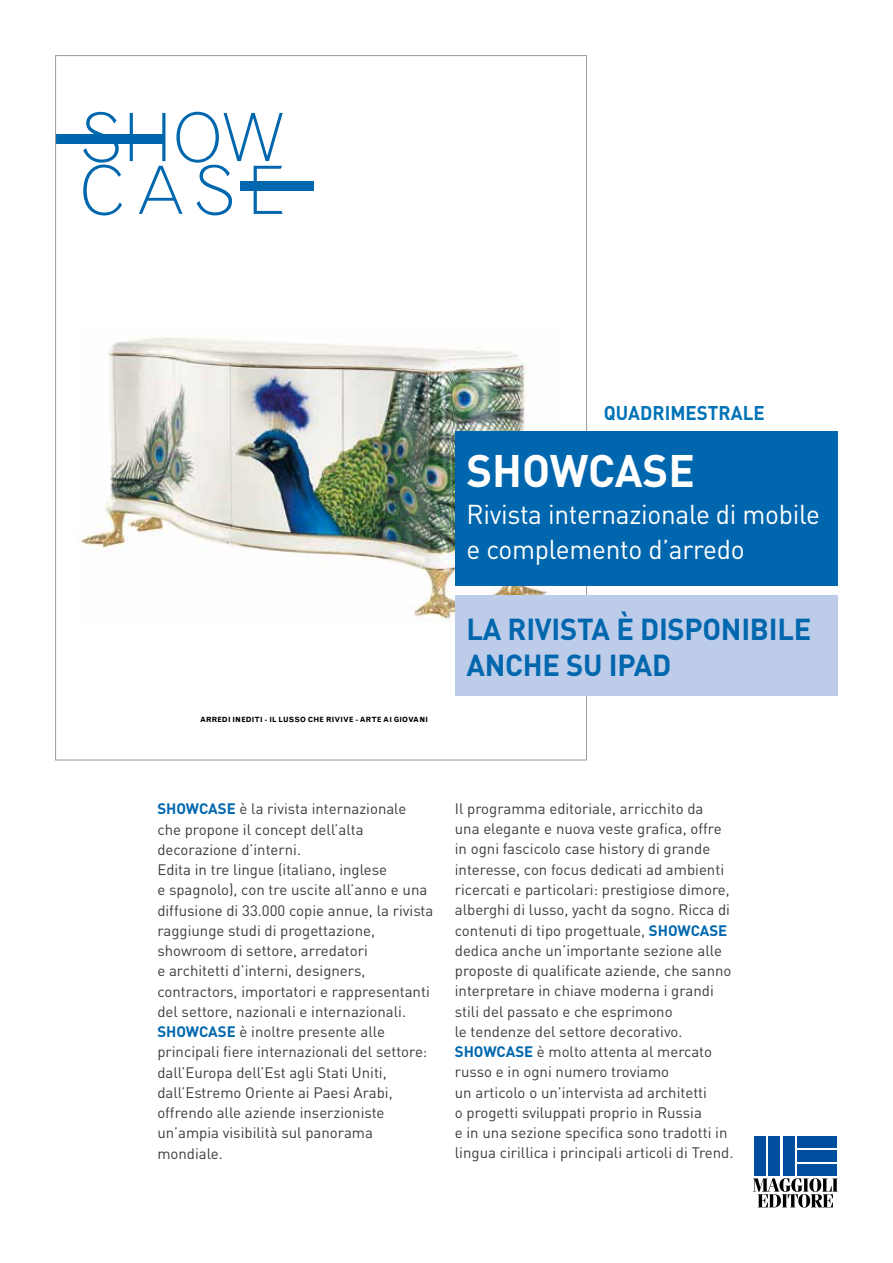
<style>
.page{position:relative;width:893px;height:1263px;background:#fff}
.page>*{position:absolute;margin:0;border:0;box-sizing:border-box;transform-origin:0 0}
.t1{font:700 45px "DIN";color:#fff}
.t2{font:700 30px/36px "DIN";letter-spacing:-.01em;color:#0067ae}
.t3{font:27px/34.5px "DIN";letter-spacing:-.01em;color:#fff}
.t4{font:700 19.65px "DIN";color:#0073b6;scale:.95 1}
.t5{font:15px/20.2px "DIN";color:#3c3c3b}
.t6{font:700 7.2px "Grotesque MT Std";letter-spacing:.025em;color:#000;scale:.95 1}
.s1{font-weight:700;color:#0067ae}
</style>
<div class="page">
<svg style="left:753px;top:1178px;width:85px;height:30px"></svg>
<div style="left:798px;top:1164px;width:39px;height:11px;background:#004f9f"></div>
<div style="left:798px;top:1150px;width:39px;height:11px;background:#004f9f"></div>
<div style="left:798px;top:1136px;width:39px;height:11px;background:#004f9f"></div>
<div style="left:783px;top:1136px;width:11px;height:39px;background:#004f9f"></div>
<div style="left:769px;top:1136px;width:11px;height:39px;background:#004f9f"></div>
<div style="left:754px;top:1136px;width:11px;height:39px;background:#004f9f"></div>
<div style="left:241px;top:182px;width:73px;height:9px;background:#0067af"></div>
<div style="left:56px;top:135px;width:107px;height:9px;background:#0067af"></div>
<svg style="left:83px;top:112px;width:200px;height:103px"></svg>
<img style="left:80px;top:337px;width:468px;height:285px">
<div style="left:455px;top:431px;width:382px;height:155px;background:#0067ae"></div>
<div style="left:455px;top:595px;width:382px;height:100px;background:#bdcce9"></div>
<h3 class="t4" style="left:604px;top:400px;width:171px">QUADRIMESTRALE</h3>
<h1 class="t1" style="left:466px;top:441px;width:230px">SHOWCASE</h1>
<h3 class="t3" style="left:466px;top:497px;width:355px">Rivista internazionale di mobile e complemento d’arredo</h3>
<p class="t6" style="left:200px;top:715px;width:241px">ARREDI INEDITI - IL LUSSO CHE RIVIVE - ARTE AI GIOVANI</p>
<h2 class="t2" style="left:466px;top:609px;width:346px">LA RIVISTA È DISPONIBILE<br>ANCHE SU IPAD</h2>
<p class="t5" style="left:157px;top:798px;width:278px"><span class="s1">SHOWCASE</span> è la rivista internazionale che propone il concept dell’alta decorazione d’interni.<br>Edita in tre lingue (italiano, inglese<br>e spagnolo), con tre uscite all’anno e una diffusione di 33.000 copie annue, la rivista raggiunge studi di progettazione, showroom di settore, arredatori<br>e architetti d’interni, designers, contractors, importatori e rappresentanti del settore, nazionali e internazionali.<br><span class="s1">SHOWCASE</span> è inoltre presente alle principali fiere internazionali del settore: dall’Europa dell’Est agli Stati Uniti, dall’Estremo Oriente ai Paesi Arabi, offrendo alle aziende inserzioniste un’ampia visibilità sul panorama mondiale.</p>
<p class="t5" style="left:455px;top:798px;width:280px">Il programma editoriale, arricchito da<br>una elegante e nuova veste grafica, offre in ogni fascicolo case history di grande interesse, con focus dedicati ad ambienti ricercati e particolari: prestigiose dimore, alberghi di lusso, yacht da sogno. Ricca di contenuti di tipo progettuale, <span class="s1">SHOWCASE </span>dedica anche un’importante sezione alle proposte di qualificate aziende, che sanno interpretare in chiave moderna i grandi stili del passato e che esprimono<br>le tendenze del settore decorativo.<br><span class="s1">SHOWCASE</span> è molto attenta al mercato russo e in ogni numero troviamo<br>un articolo o un’intervista ad architetti<br>o progetti sviluppati proprio in Russia<br>e in una sezione specifica sono tradotti in lingua cirillica i principali articoli di Trend.</p>
</div>
